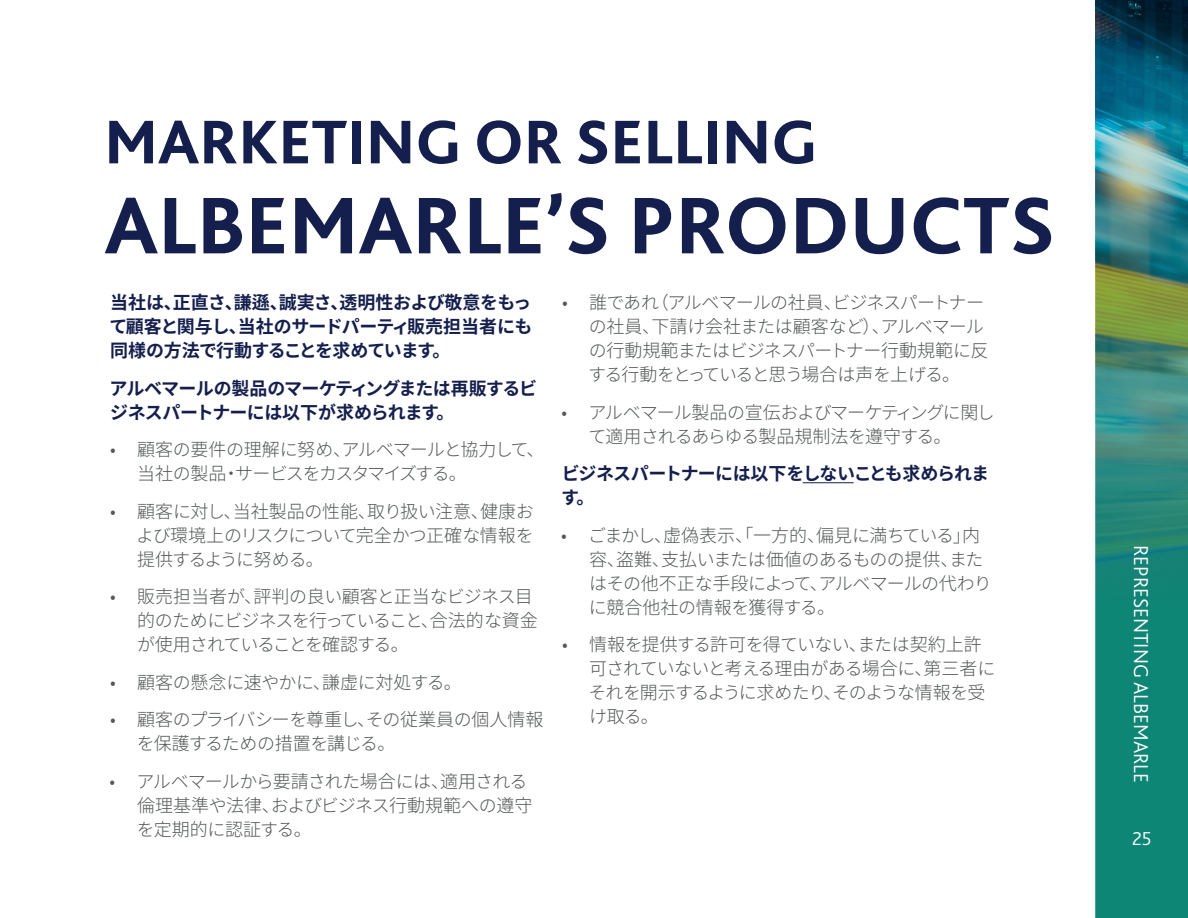
<style>
.page{position:relative;width:1188px;height:918px;background:#fff}
.page>*{position:absolute;margin:0;border:0;box-sizing:border-box;transform-origin:0 0}
.t1{font:800 84px "Bliss 2";color:#151f4d}
.t2{font:800 64.5px "Bliss 2";color:#151f4d}
.t3{font:300 21px "Bliss";color:#fff}
.t4{font:300 19.5px "Bliss";color:#fff}
.t5{font:300 18px/24px "Noto Sans CJ Kjp";letter-spacing:-.035em;color:#545858}
.t6{font:700 18px/24px "Noto Sans CJ Kjp";letter-spacing:-.045em;color:#151f4d}
.t7{font:300 18px/24px "Noto Sans CJ Kjp";letter-spacing:-.055em;color:#545858}
</style>
<div class="page">
<hr style="left:803px;top:482px;width:51px;height:1px;background:#151f4d">
<div style="left:1096px;top:0;width:92px;height:918px;background:#0e8676"></div>
<img style="left:1096px;top:0;width:92px;height:562px">
<p class="t2" style="left:104px;top:102px;width:715px">MARKETING OR SELLING</p>
<p class="t1" style="left:104px;top:173px;width:953px">ALBEMARLE’S PRODUCTS</p>
<p class="t6" style="left:109px;top:291px;width:425px;text-align:justify">当社は、正直さ、謙遜、誠実さ、透明性および敬意をもって顧客と関与し、当社のサードパーティ販売担当者にも同様の方法で行動することを求めています。</p>
<p class="t6" style="left:110px;top:376px;width:429px">アルベマールの製品のマーケティングまたは再販するビジネスパートナーには以下が求められます。</p>
<p class="t5" style="left:137px;top:438px;width:409px;text-indent:-27px">• 顧客の要件の理解に努め、アルベマールと協力して、当社の製品・サービスをカスタマイズする。</p>
<p class="t5" style="left:136px;top:499px;width:399px;text-align:justify;text-indent:-26px">• 顧客に対し、当社製品の性能、取り扱い注意、健康および環境上のリスクについて完全かつ正確な情報を提供するように努める。</p>
<p class="t5" style="left:137px;top:585px;width:402px;text-indent:-27px">• 販売担当者が、評判の良い顧客と正当なビジネス目的のためにビジネスを行っていること、合法的な資金が使用されていることを確認する。</p>
<p class="t5" style="left:110px;top:670px;width:353px">• 顧客の懸念に速やかに、謙虚に対処する。</p>
<p class="t5" style="left:137px;top:708px;width:408px;text-indent:-27px">• 顧客のプライバシーを尊重し、その従業員の個人情報を保護するための措置を講じる。</p>
<p class="t5" style="left:137px;top:769px;width:397px;text-indent:-27px">• アルベマールから要請された場合には、適用される倫理基準や法律、およびビジネス行動規範への遵守を定期的に認証する。</p>
<p class="t5" style="left:588px;top:291px;width:402px;text-indent:-26px">• 誰であれ（アルベマールの社員、ビジネスパートナーの社員、下請け会社または顧客など）、アルベマールの行動規範またはビジネスパートナー行動規範に反する行動をとっていると思う場合は声を上げる。</p>
<p class="t7" style="left:588px;top:400px;width:408px;text-indent:-27px">• アルベマール製品の宣伝およびマーケティングに関して適用されるあらゆる製品規制法を遵守する。</p>
<p class="t6" style="left:561px;top:462px;width:430px">ビジネスパートナーには以下をしないことも求められます。</p>
<p class="t5" style="left:589px;top:523px;width:404px;text-indent:-28px">• ごまかし、虚偽表示、「一方的、偏見に満ちている」内容、盗難、支払いまたは価値のあるものの提供、またはその他不正な手段によって、アルベマールの代わりに競合他社の情報を獲得する。</p>
<p class="t5" style="left:589px;top:633px;width:408px;text-indent:-26px">• 情報を提供する許可を得ていない、または契約上許可されていないと考える理由がある場合に、第三者にそれを開示するように求めたり、そのような情報を受け取る。</p>
<p class="t3" style="left:1154px;top:545px;width:240px;rotate:90deg">REPRESENTING ALBEMARLE</p>
<p class="t4" style="left:1132px;top:826px;width:21px">25</p>
</div>
